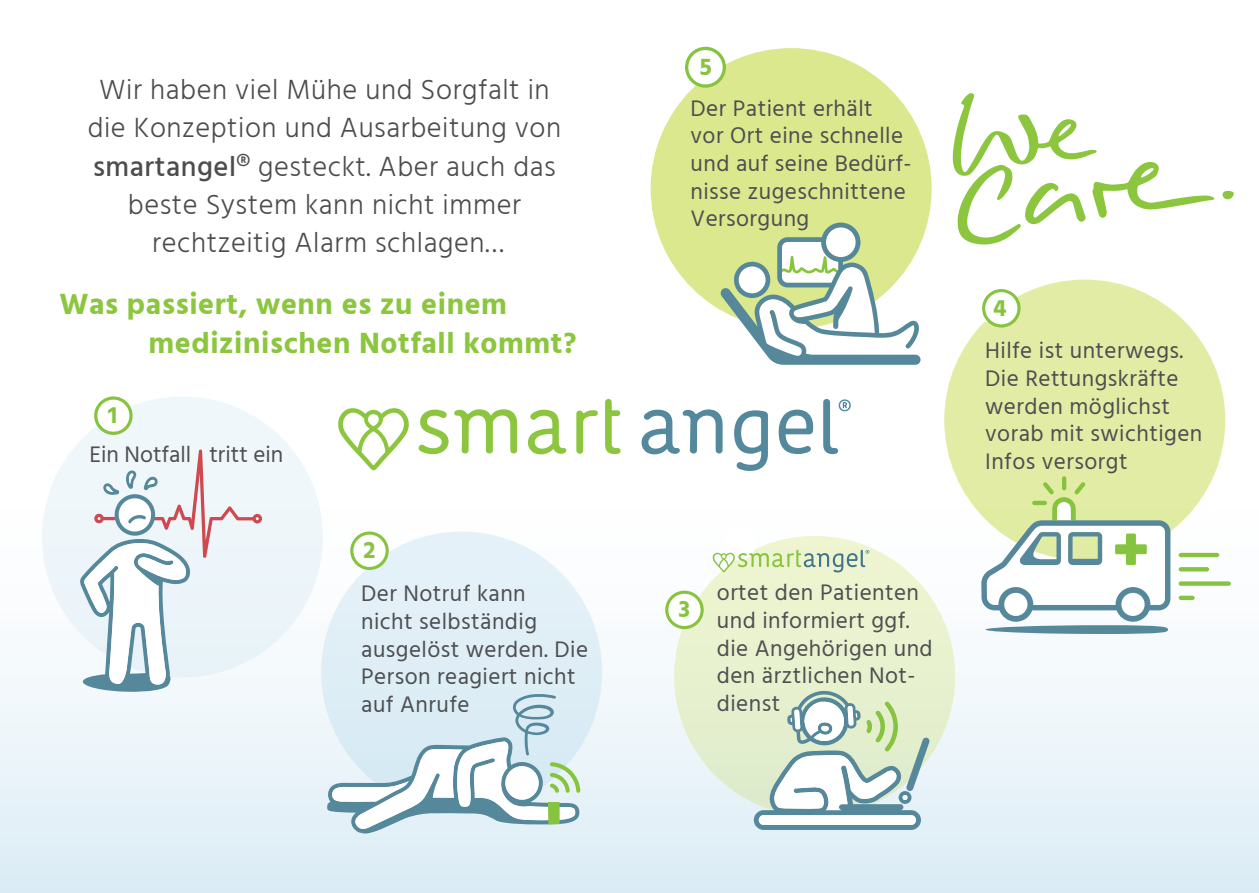
<style>
.page{position:relative;width:1259px;height:893px;background:#fff}
.page>*{position:absolute;margin:0;border:0;box-sizing:border-box;transform-origin:0 0}
.t1{font:700 30px/38.1px "Hind";letter-spacing:.02em;color:#8bc63e}
.t2{font:300 28.5px/38.1px "Hind";letter-spacing:.02em;color:#4b4c4d;text-align:center}
.t3{font:700 24px "Hind";color:#86c43f}
.t4{font:23.1px/27.6px "Hind";letter-spacing:.02em;color:#4e4f50}
.t5{font:23.1px "Hind";color:#4e4f50}
.s1{font-weight:500}
</style>
<div class="page">
<div style="left:0;top:478px;width:1259px;height:415px;background:linear-gradient(to bottom,#fff,#deedf6)"></div>
<div style="left:42px;top:396px;width:281px;height:281px;background:#f0f7fb;border-radius:50%"></div>
<svg style="left:94px;top:396px;width:39px;height:39px"></svg>
<svg style="left:80px;top:449px;width:182px;height:243px"></svg>
<div style="left:321px;top:531px;width:281px;height:281px;background:#e1eff7;border-radius:50%"></div>
<svg style="left:327px;top:694px;width:253px;height:142px"></svg>
<svg style="left:350px;top:531px;width:39px;height:39px"></svg>
<div style="left:674px;top:536px;width:281px;height:281px;background:#e9f2cf;border-radius:50%"></div>
<div style="left:723px;top:528px;width:33px;height:32px;background:#fff;border-radius:50%"></div>
<svg style="left:713px;top:550px;width:156px;height:22px"></svg>
<svg style="left:754px;top:690px;width:176px;height:140px"></svg>
<div style="left:650px;top:48px;width:281px;height:281px;background:#dbe88d;border-radius:50%"></div>
<svg style="left:685px;top:47px;width:41px;height:41px"></svg>
<svg style="left:720px;top:222px;width:201px;height:143px"></svg>
<svg style="left:418px;top:410px;width:30px;height:44px"></svg>
<svg style="left:528px;top:410px;width:38px;height:44px"></svg>
<svg style="left:605px;top:399px;width:15px;height:55px"></svg>
<svg style="left:454px;top:409px;width:63px;height:44px"></svg>
<svg style="left:576px;top:410px;width:22px;height:44px"></svg>
<svg style="left:338px;top:408px;width:71px;height:62px"></svg>
<div style="left:944px;top:280px;width:281px;height:281px;background:#e2eca4;border-radius:50%"></div>
<hr style="left:1178px;top:553px;width:41px;height:4px;background:#86c43f;border-radius:2px">
<svg style="left:1178px;top:567px;width:31px;height:4px"></svg>
<div style="left:1178px;top:581px;width:52px;height:5px;background:#86c43f;border-radius:2px"></div>
<hr style="left:1178px;top:596px;width:16px;height:4px;background:#86c43f;border-radius:2px">
<hr style="left:1062px;top:476px;width:4px;height:14px;background:#86c43f;border-radius:2px">
<svg style="left:981px;top:482px;width:189px;height:152px"></svg>
<svg style="left:982px;top:289px;width:38px;height:39px"></svg>
<svg style="left:952px;top:93px;width:262px;height:152px"></svg>
<svg style="left:1222px;top:191px;width:12px;height:9px"></svg>
<svg style="left:778px;top:410px;width:35px;height:44px"></svg>
<svg style="left:734px;top:410px;width:34px;height:61px"></svg>
<svg style="left:641px;top:409px;width:81px;height:45px"></svg>
<svg style="left:823px;top:399px;width:28px;height:55px"></svg>
<svg style="left:665px;top:591px;width:38px;height:38px"></svg>
<p class="t2" style="left:88px;top:72px;width:475px">Wir haben viel Mühe und Sorgfalt in die Konzeption und Ausarbeitung von <span class="s1">smartangel®</span> gesteckt. Aber auch das beste System kann nicht immer rechtzeitig Alarm schlagen…</p>
<p class="t1" style="left:148px;top:285px;width:430px;text-indent:-89px">Was passiert, wenn es zu einem medizinischen Notfall kommt?</p>
<p class="t3" style="left:108px;top:401px;width:11px">1</p>
<p class="t5" style="left:89px;top:439px;width:195px">Ein Notfall tritt ein</p>
<p class="t3" style="left:363px;top:536px;width:14px">2</p>
<p class="t4" style="left:361px;top:581px;width:228px">Der Notruf kann<br>nicht selbständig ausgelöst werden. Die<br>Person reagiert nicht auf Anrufe</p>
<p class="t3" style="left:699px;top:53px;width:13px">5</p>
<p class="t4" style="left:690px;top:95px;width:222px">Der Patient erhält vor Ort eine schnelle und auf seine Bedürf&shy;nisse zugeschnittene<br>Versorgung</p>
<p class="t3" style="left:678px;top:595px;width:13px">3</p>
<p class="t4" style="left:717px;top:580px;width:217px">ortet den Patienten und informiert ggf. die Angehörigen und den ärztlichen Not&shy;dienst</p>
<p class="t3" style="left:993px;top:294px;width:15px">4</p>
<p class="t4" style="left:985px;top:338px;width:219px">Hilfe ist unterwegs.<br>Die Rettungskräfte werden möglichst vorab mit swichtigen<br>Infos versorgt</p>
</div>
